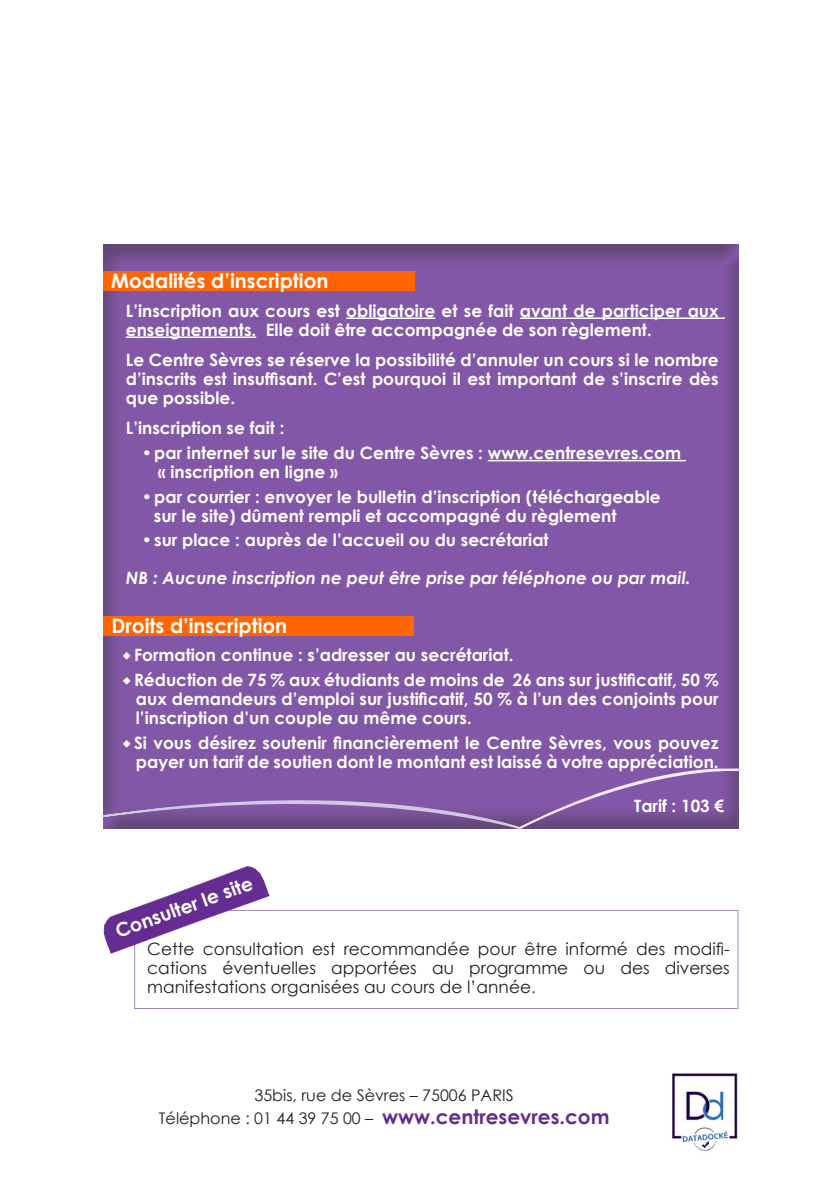
<style>
.page{position:relative;width:840px;height:1191px;background:#fff}
.page>*{position:absolute;margin:0;border:0;box-sizing:border-box;transform-origin:0 0}
.Corps_de_texte{font:700 20px "Century Gothic";color:#fff}
.Labeur{font:700 19px "Century Gothic";color:#fff}
.Labeur-2{font:700 17px/19px "Century Gothic";color:#fff}
.Corps_de_texte-2{font:700 17px/19px "Century Gothic";color:#fff;text-align:justify}
.Labeur-3{font:17px/19px "Century Gothic";color:#231f20;text-align:justify}
.Labeur-4{font:italic 700 17px "Century Gothic";color:#fff}
.ECTS_et_Tarif{font:700 17px "Century Gothic";color:#fff}
.t1{font:16px "Century Gothic";color:#231f20}
.s1{color:#652d91}
.s2{font-weight:700;font-size:20px;color:#652d91}
</style>
<div class="page">
<div style="left:134px;top:910px;width:604px;height:99px;border:1px solid #a286be"></div>
<svg style="left:103px;top:866px;width:167px;height:88px"></svg>
<div style="left:103px;top:242px;width:637px;height:589px;background:#231f20;opacity:.5"></div>
<div style="left:103px;top:616px;width:311px;height:19px;background:#f60"></div>
<hr style="left:346px;top:317px;width:89px;height:2px;background:#fff">
<hr style="left:519px;top:317px;width:205px;height:2px;background:#fff">
<hr style="left:126px;top:336px;width:130px;height:2px;background:#fff">
<hr style="left:487px;top:460px;width:198px;height:1px;background:#fff">
<div style="left:103px;top:271px;width:311px;height:20px;background:#f60"></div>
<svg style="left:102px;top:759px;width:638px;height:72px;background:#8661a5"></svg>
<img style="left:672px;top:1073px;width:66px;height:78px">
<svg style="left:123px;top:652px;width:8px;height:8px"></svg>
<svg style="left:123px;top:677px;width:8px;height:8px"></svg>
<svg style="left:123px;top:740px;width:8px;height:7px"></svg>
<p class="Corps_de_texte" style="left:111px;top:266px;width:219px">Modalités d’inscription</p>
<p class="Labeur-2" style="left:126px;top:300px;width:594px">L’inscription aux cours est obligatoire et se fait avant de participer aux enseignements. Elle doit être accompagnée de son règlement.</p>
<p class="Labeur-2" style="left:126px;top:349px;width:594px;text-align:justify">Le Centre Sèvres se réserve la possibilité d’annuler un cours si le nombre d’inscrits est insuffisant. C’est pourquoi il est important de s’inscrire dès que possible.</p>
<p class="Labeur-2" style="left:126px;top:418px;width:160px">L’inscription se fait :</p>
<p class="Labeur-2" style="left:142px;top:442px;width:540px">•par internet sur le site du Centre Sèvres : www.centresevres.com</p>
<p class="Labeur-2" style="left:158px;top:461px;width:181px">« inscription en ligne »</p>
<p class="Labeur-2" style="left:142px;top:486px;width:520px">•par courrier : envoyer le bulletin d’inscription (téléchargeable</p>
<p class="Labeur-2" style="left:154px;top:505px;width:464px">sur le site) dûment rempli et accompagné du règlement</p>
<p class="Labeur-2" style="left:142px;top:530px;width:408px">•sur place : auprès de l’accueil ou du secrétariat</p>
<p class="Labeur-4" style="left:126px;top:565px;width:566px">NB : Aucune inscription ne peut être prise par téléphone ou par mail.</p>
<p class="Corps_de_texte" style="left:111px;top:610px;width:177px">Droits d’inscription</p>
<p class="Corps_de_texte-2" style="left:134px;top:645px;width:381px">Formation continue : s’adresser au secrétariat.</p>
<p class="Corps_de_texte-2" style="left:134px;top:669px;width:586px">Réduction de 75 % aux étudiants de moins de 26 ans sur justificatif, 50 % aux demandeurs d’emploi sur justificatif, 50 % à l’un des conjoints pour l’inscription d’un couple au même cours.</p>
<p class="Corps_de_texte-2" style="left:134px;top:732px;width:586px">Si vous désirez soutenir financièrement le Centre Sèvres, vous pouvez payer un tarif de soutien dont le montant est laissé à votre appréciation.</p>
<p class="Labeur" style="left:111px;top:918px;width:146px;rotate:-20deg">Consulter le site</p>
<p class="ECTS_et_Tarif" style="left:633px;top:792px;width:91px">Tarif : 103 €</p>
<p class="Labeur-3" style="left:147px;top:939px;width:584px">Cette consultation est recommandée pour être informé des modifi&shy;cations éventuelles apportées au programme ou des diverses manifestations organisées au cours de l’année<span class="s1">.</span></p>
<p class="t1" style="left:254px;top:1084px;width:260px">35bis, rue de Sèvres – 75006 PARIS</p>
<p class="t1" style="left:159px;top:1106px;width:452px">Téléphone : 01 44 39 75 00 – <span class="s2">www.centresevres.com</span></p>
</div>
